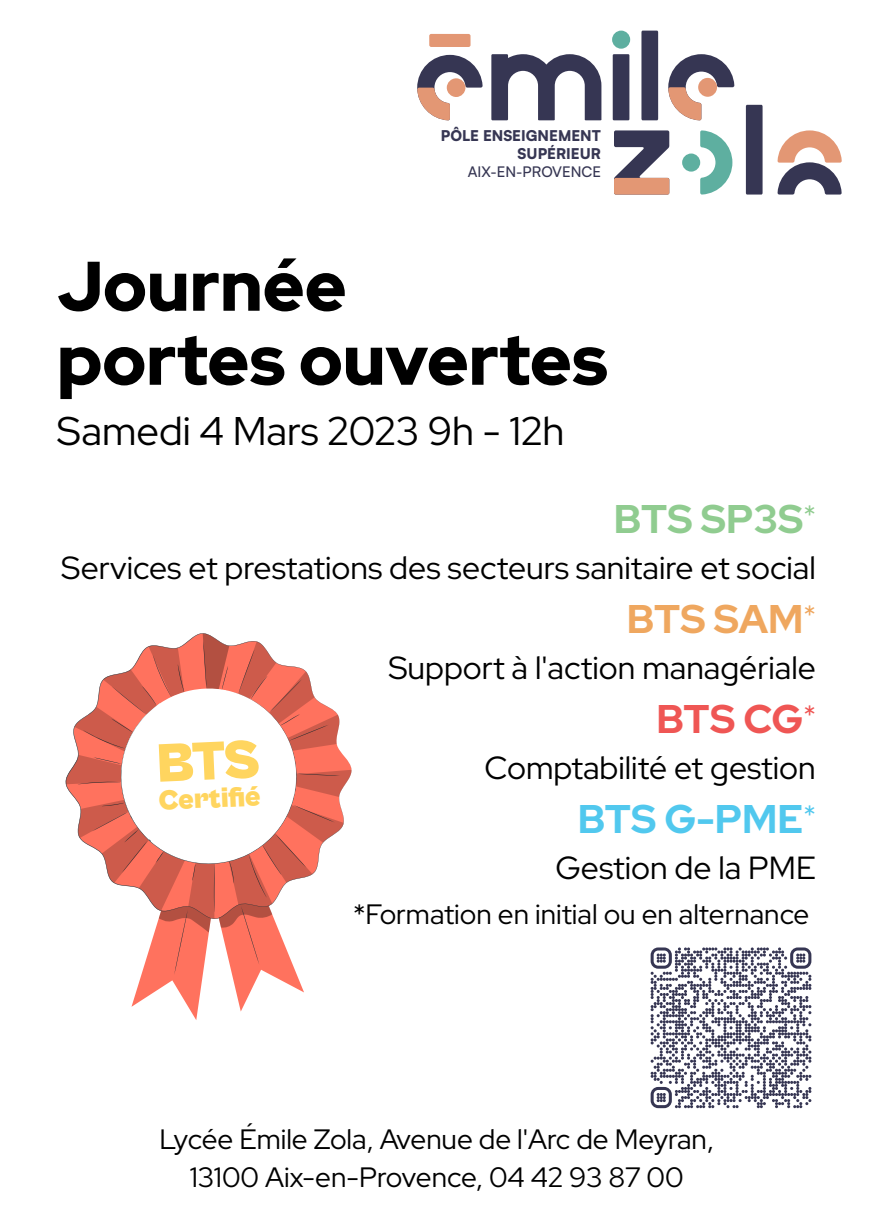
<style>
.page{position:relative;width:874px;height:1225px;background:#fff}
.page>*{position:absolute;margin:0;border:0;box-sizing:border-box;transform-origin:0 0}
.t1{font:900 70px/74px "Red Hat Display";color:#000}
.t2{font:40px "Red Hat Display";color:#000}
.t3{font:800 40px "Red Hat Display";color:#51c8ee}
.t4{font:800 40px "Red Hat Display";color:#90cc90}
.t5{font:800 40px "Red Hat Display";letter-spacing:-.005em;color:#efa75f}
.t6{font:800 40px "Red Hat Display";color:#ef5654}
.t7{font:32px "Red Hat Display";color:#000}
.t8{font:900 29px "Cabinet Grotesk";color:#ffd55f}
.t9{font:28px/38px "Red Hat Display";color:#000;text-align:center}
.t10{font:900 14.6px/17.6px "Satoshi";color:#363653;text-align:right}
.t11{font:500 14.6px "Satoshi";color:#363653}
</style>
<div class="page">
<div style="left:429px;top:34px;width:41px;height:13px;background:#e39774;border-radius:2px"></div>
<svg style="left:417px;top:55px;width:65px;height:65px"></svg>
<svg style="left:491px;top:54px;width:110px;height:66px"></svg>
<div style="left:611px;top:31px;width:19px;height:18px;background:#5eafa0;border-radius:50%"></div>
<div style="left:612px;top:54px;width:17px;height:66px;background:#363653"></div>
<div style="left:641px;top:31px;width:16px;height:89px;background:#363653;border-radius:2px"></div>
<svg style="left:614px;top:130px;width:55px;height:49px"></svg>
<svg style="left:682px;top:130px;width:50px;height:64px"></svg>
<div style="left:745px;top:105px;width:17px;height:89px;background:#363653;border-radius:2px"></div>
<svg style="left:777px;top:130px;width:64px;height:64px"></svg>
<svg style="left:668px;top:54px;width:66px;height:66px"></svg>
<div style="left:613px;top:178px;width:56px;height:17px;background:#e39774;border-radius:2px"></div>
<svg style="left:650px;top:947px;width:161px;height:161px"></svg>
<svg style="left:66px;top:633px;width:285px;height:387px"></svg>
<p class="t10" style="left:440px;top:126px;width:162px">PÔLE ENSEIGNEMENT<br>SUPÉRIEUR</p>
<p class="t11" style="left:467px;top:161px;width:135px">AIX-EN-PROVENCE</p>
<h1 class="t1" style="left:57px;top:247px;width:552px">Journée<br>portes ouvertes</h1>
<p class="t2" style="left:57px;top:405px;width:509px">Samedi 4 Mars 2023 9h - 12h</p>
<p class="t4" style="left:613px;top:492px;width:203px">BTS SP3S<sup>*</sup></p>
<p class="t7" style="left:61px;top:546px;width:755px">Services et prestations des secteurs sanitaire et social</p>
<p class="t5" style="left:626px;top:592px;width:190px">BTS SAM<sup>*</sup></p>
<p class="t7" style="left:388px;top:646px;width:429px">Support à l'action managériale</p>
<p class="t6" style="left:656px;top:692px;width:161px">BTS CG<sup>*</sup></p>
<p class="t7" style="left:484px;top:746px;width:333px">Comptabilité et gestion</p>
<p class="t3" style="left:577px;top:792px;width:239px">BTS G-PME<sup>*</sup></p>
<p class="t7" style="left:555px;top:846px;width:261px">Gestion de la PME</p>
<p class="t8" style="left:158px;top:785px;width:103px;rotate:-3deg">Certifi é</p>
<p class="t9" style="left:353px;top:894px;width:457px">*Formation en initial ou en alternance</p>
<p class="t9" style="left:159px;top:1119px;width:555px">Lycée Émile Zola, Avenue de l'Arc de Meyran,<br>13100 Aix-en-Provence, 04 42 93 87 00</p>
</div>
